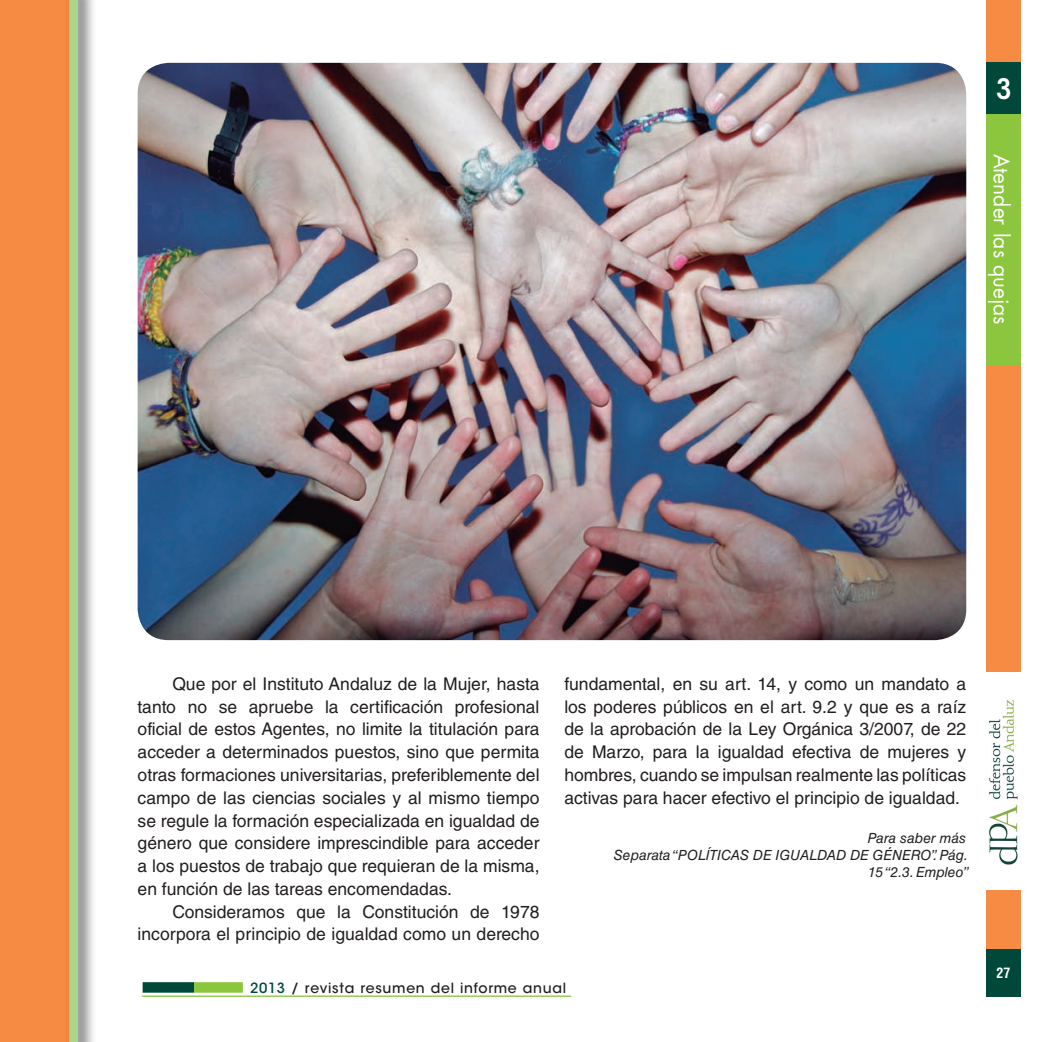
<style>
.page{position:relative;width:1043px;height:1042px;background:#fff}
.page>*{position:absolute;margin:0;border:0;box-sizing:border-box;transform-origin:0 0}
.t1{font:600 condensed 28px "ITC Avant Garde Std";color:#fff}
.t2{font:21px "Futura Std";color:#fff}
.Texto_general{font:17.5px/22.8px "Helvetica LT Std";color:#231f20;text-align:justify}
.Firma{font:italic 14px/16.8px "Helvetica LT Std";color:#231f20;text-align:right}
.t3{font:500 14px "ITC Avant Garde Std";letter-spacing:.05em;color:#231f20}
.t4{font:700 condensed 14px "Helvetica LT Std";color:#fff}
.s1{color:#004839}
</style>
<div class="page">
<div style="left:986px;top:0;width:35px;height:974px;background:#f68b43"></div>
<div style="left:986px;top:948px;width:35px;height:48px;background:#004839"></div>
<div style="left:985px;top:672px;width:36px;height:217px;background:#fff"></div>
<img style="left:989px;top:700px;width:29px;height:165px">
<div style="left:986px;top:63px;width:35px;height:51px;background:#004839"></div>
<div style="left:986px;top:114px;width:35px;height:250px;background:#8bc63e"></div>
<hr style="left:142px;top:995px;width:429px;height:1px;background:#8bc63e">
<div style="left:143px;top:982px;width:51px;height:10px;background:#004839"></div>
<div style="left:194px;top:982px;width:49px;height:10px;background:#8bc63e"></div>
<div style="left:0;top:0;width:74px;height:1041px;background:#f68b43"></div>
<div style="left:65px;top:0;width:32px;height:1041px;background:#231f20;opacity:.75"></div>
<div style="left:69px;top:0;width:9px;height:1041px;background:#acd589"></div>
<img style="left:138px;top:63px;width:828px;height:577px">
<h1 class="t1" style="left:996px;top:71px;width:17px">3</h1>
<p class="t2" style="left:1015px;top:154px;width:173px;rotate:90deg">Atender las quejas</p>
<p class="Texto_general" style="left:138px;top:672px;width:403px;text-indent:35px">Que por el Instituto Andaluz de la Mujer, hasta tanto no se apruebe la certificación profesional oficial de estos Agentes, no limite la titulación para acceder a determinados puestos, sino que permita otras formaciones universitarias, preferiblemente del campo de las ciencias sociales y al mismo tiempo se regule la formación especializada en igualdad de género que considere imprescindible para acceder a los puestos de trabajo que requieran de la misma, en función de las tareas encomendadas.</p>
<p class="Texto_general" style="left:138px;top:899px;width:403px;text-align:right">Consideramos que la Constitución de 1978 incorpora el principio de igualdad como un derecho</p>
<p class="Texto_general" style="left:564px;top:672px;width:403px">fundamental, en su art. 14, y como un mandato a los poderes públicos en el art. 9.2 y que es a raíz de la aprobación de la Ley Orgánica 3/2007, de 22 de Marzo, para la igualdad efectiva de mujeres y hombres, cuando se impulsan realmente las políticas activas para hacer efectivo el principio de igualdad.</p>
<p class="Firma" style="left:867px;top:829px;width:100px">Para saber más</p>
<p class="Firma" style="left:613px;top:846px;width:357px">Separata “POLÍTICAS DE IGUALDAD DE GÉNERO”. Pág.<br>15 “2.3. Empleo”</p>
<p class="t3" style="left:250px;top:978px;width:317px"><span class="s1">2013</span> / revista resumen del informe anual</p>
<p class="t4" style="left:996px;top:964px;width:15px">27</p>
</div>
